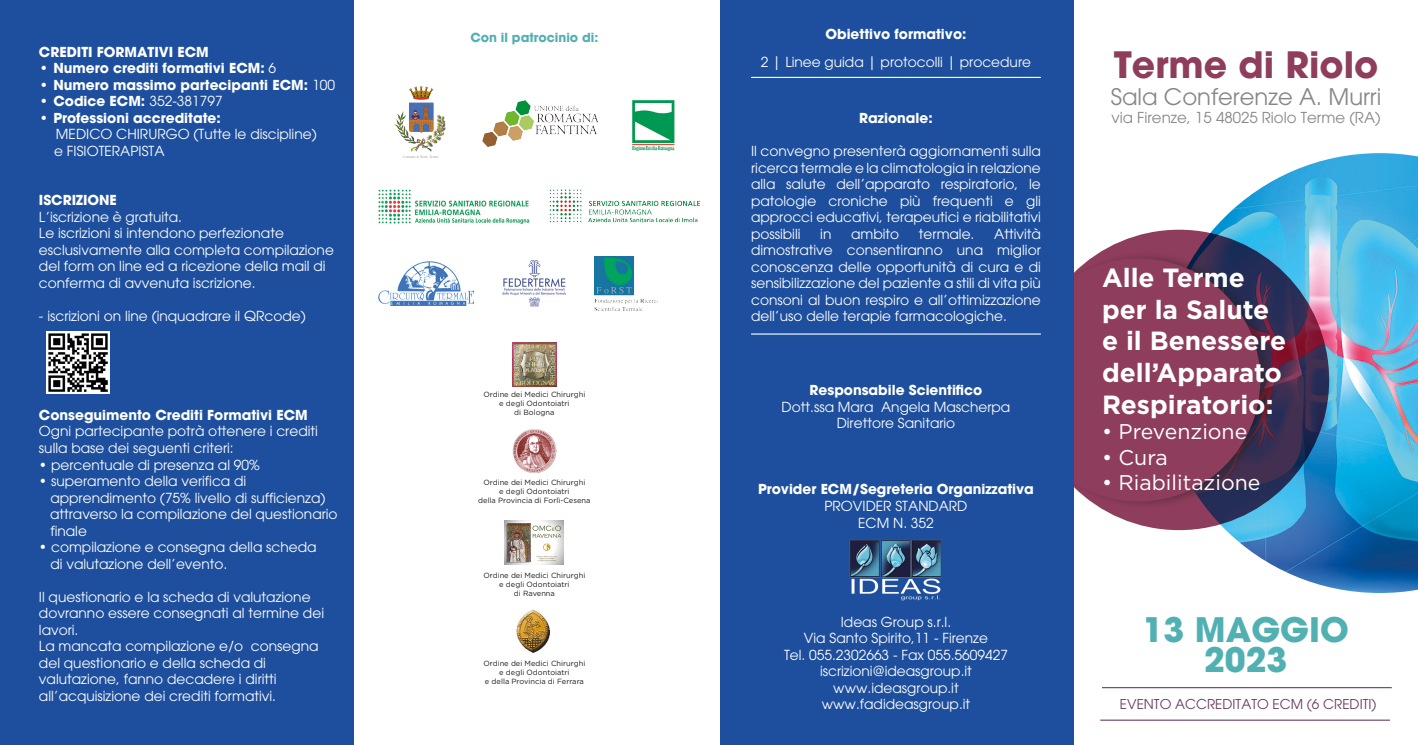
<style>
.page{position:relative;width:1418px;height:745px;background:#fff}
.page>*{position:absolute;margin:0;border:0;box-sizing:border-box;transform-origin:0 0}
.t1{font:700 36.25px "Avant Garde";color:#8f3d5d}
.t2{font:700 33.75px/30px "Avant Garde";color:#51b0b2;text-align:center}
.t3{font:700 26.25px/31.5px "Gotham";color:#fff}
.t4{font:22.62px "Avant Garde";color:#878787}
.t5{font:21.25px "Gotham";color:#fff}
.t6{font:15px "Avant Garde";color:#878787}
.t7{font:13.75px/16.5px "Avant Garde";color:#fff}
.t8{font:700 13.75px "Avant Garde";color:#fff}
.t9{font:13.5px "Avant Garde";color:#6a3c64}
.t10{font:700 12.5px "Avant Garde";color:#51b0b2}
.t11{font:7.5px/9px "Gotham";color:#1d1d1b;text-align:center}
.s1{font-weight:400}
</style>
<div class="page">
<div style="left:0;top:0;width:353px;height:744px;background:#1d4f9e"></div>
<img style="left:1161px;top:153px;width:256px;height:439px">
<hr style="left:1102px;top:686px;width:289px;height:1px;background:#6a3c64">
<hr style="left:1100px;top:719px;width:289px;height:1px;background:#6a3c64">
<svg style="left:1028px;top:229px;width:301px;height:301px;background:#543154"></svg>
<div style="left:1016px;top:251px;width:258px;height:257px;background:#1d1d1b;opacity:.39"></div>
<div style="left:1017px;top:258px;width:243px;height:243px;background:#8f3d5d;border-radius:50%"></div>
<div style="left:720px;top:0;width:353px;height:744px;background:#1d4f9e"></div>
<img style="left:849px;top:540px;width:93px;height:60px">
<hr style="left:751px;top:77px;width:289px;height:1px;background:#fff">
<hr style="left:751px;top:333px;width:289px;height:1px;background:#fff">
<img style="left:47px;top:331px;width:63px;height:62px">
<img style="left:632px;top:100px;width:43px;height:50px">
<img style="left:502px;top:260px;width:63px;height:46px">
<img style="left:379px;top:190px;width:151px;height:34px">
<img style="left:549px;top:189px;width:151px;height:34px">
<img style="left:513px;top:342px;width:43px;height:44px">
<img style="left:512px;top:429px;width:44px;height:44px">
<img style="left:505px;top:520px;width:59px;height:44px">
<img style="left:516px;top:609px;width:33px;height:43px">
<img style="left:379px;top:261px;width:94px;height:44px">
<img style="left:394px;top:86px;width:52px;height:72px">
<img style="left:595px;top:256px;width:62px;height:54px">
<img style="left:482px;top:100px;width:117px;height:46px">
<p class="t8" style="left:39px;top:45px;width:171px">CREDITI FORMATIVI ECM</p>
<p class="t8" style="left:39px;top:61px;width:239px">• Numero crediti formativi ECM: <span class="s1">6</span></p>
<p class="t8" style="left:39px;top:78px;width:298px">• Numero massimo partecipanti ECM: <span class="s1">100</span></p>
<p class="t8" style="left:39px;top:94px;width:185px">• Codice ECM: <span class="s1">352-381797</span></p>
<p class="t8" style="left:39px;top:111px;width:183px">• Professioni accreditate:</p>
<p class="t7" style="left:54px;top:126px;width:264px">MEDICO CHIRURGO (Tutte le discipline) e FISIOTERAPISTA</p>
<p class="t8" style="left:39px;top:193px;width:79px">ISCRIZIONE</p>
<p class="t7" style="left:39px;top:208px;width:296px">L’iscrizione è gratuita.<br>Le iscrizioni si intendono perfezionate esclusivamente alla completa compilazione del form on line ed a ricezione della mail di conferma di avvenuta iscrizione.</p>
<p class="t7" style="left:39px;top:307px;width:268px">- iscrizioni on line (inquadrare il QRcode)</p>
<p class="t8" style="left:39px;top:408px;width:270px">Conseguimento Crediti Formativi ECM</p>
<p class="t7" style="left:39px;top:423px;width:280px">Ogni partecipante potrà ottenere i crediti sulla base dei seguenti criteri:</p>
<p class="t7" style="left:39px;top:456px;width:222px">• percentuale di presenza al 90%</p>
<p class="t7" style="left:50px;top:472px;width:289px;text-indent:-11px">• superamento della verifica di apprendimento (75% livello di sufficienza) attraverso la compilazione del questionario finale</p>
<p class="t7" style="left:50px;top:538px;width:268px;text-indent:-11px">• compilazione e consegna della scheda di valutazione dell’evento.</p>
<p class="t7" style="left:39px;top:588px;width:286px">Il questionario e la scheda di valutazione dovranno essere consegnati al termine dei lavori.<br>La mancata compilazione e/o consegna del questionario e della scheda di valutazione, fanno decadere i diritti all’acquisizione dei crediti formativi.</p>
<p class="t10" style="left:470px;top:32px;width:129px">Con il patrocinio di:</p>
<p class="t11" style="left:483px;top:389px;width:103px">Ordine dei Medici Chirurghi e degli Odontoiatri<br>di Bologna</p>
<p class="t11" style="left:478px;top:477px;width:114px">Ordine dei Medici Chirurghi<br>e degli Odontoiatri<br>della Provincia di Forlì-Cesena</p>
<p class="t11" style="left:483px;top:570px;width:103px">Ordine dei Medici Chirurghi e degli Odontoiatri<br>di Ravenna</p>
<p class="t11" style="left:483px;top:658px;width:103px">Ordine dei Medici Chirurghi e degli Odontoiatri<br>e della Provincia di Ferrara</p>
<p class="t8" style="left:825px;top:27px;width:143px">Obiettivo formativo:</p>
<p class="t7" style="left:761px;top:53px;width:272px">2 | Linee guida | protocolli | procedure</p>
<p class="t8" style="left:859px;top:111px;width:75px">Razionale:</p>
<p class="t7" style="left:751px;top:143px;width:291px;text-align:justify">Il convegno presenterà aggiornamenti sulla ricerca termale e la climatologia in relazione alla salute dell’apparato respiratorio, le patologie croniche più frequenti e gli approcci educativi, terapeutici e riabilitativi possibili</p>
<p class="t7" style="left:751px;top:225px;width:291px;text-align:justify;text-indent:243px">Attività dimostrative consentiranno una miglior conoscenza delle opportunità di cura e di sensibilizzazione del paziente a stili di vita più consoni al buon respiro e all’ottimizzazione dell’uso delle terapie farmacologiche.</p>
<p class="t7" style="left:820px;top:225px;width:13px">in</p>
<p class="t7" style="left:851px;top:225px;width:50px">ambito</p>
<p class="t7" style="left:918px;top:225px;width:57px">termale.</p>
<p class="t8" style="left:809px;top:383px;width:174px">Responsabile Scientifico</p>
<p class="t7" style="left:781px;top:398px;width:230px;text-align:center">Dott.ssa Mara Angela Mascherpa<br>Direttore Sanitario</p>
<p class="t8" style="left:758px;top:482px;width:277px">Provider ECM/Segreteria Organizzativa</p>
<p class="t7" style="left:824px;top:497px;width:144px;text-align:center">PROVIDER STANDARD<br>ECM N. 352</p>
<p class="t7" style="left:784px;top:613px;width:225px;text-align:center">Ideas Group s.r.l.<br>Via Santo Spirito,11 - Firenze<br>Tel. 055.2302663 - Fax 055.5609427 iscrizioni@ideasgroup.it www.ideasgroup.it www.fadideasgroup.it</p>
<h1 class="t1" style="left:1113px;top:47px;width:266px">Terme di Riolo</h1>
<h3 class="t4" style="left:1110px;top:84px;width:272px">Sala Conferenze A. Murri</h3>
<p class="t6" style="left:1111px;top:109px;width:271px">via Firenze, 15 48025 Riolo Terme (RA)</p>
<h3 class="t3" style="left:1102px;top:262px;width:186px">Alle Terme per la Salute e il Benessere dell’Apparato<br>Respiratorio:</h3>
<h3 class="t5" style="left:1102px;top:419px;width:147px">• Prevenzione</h3>
<h3 class="t5" style="left:1102px;top:445px;width:67px">• Cura</h3>
<h3 class="t5" style="left:1102px;top:470px;width:160px">• Riabilitazione</h3>
<h2 class="t2" style="left:1142px;top:617px;width:207px">13 MAGGIO<br>2023</h2>
<p class="t9" style="left:1119px;top:695px;width:258px">EVENTO ACCREDITATO ECM (6 CREDITI)</p>
</div>
